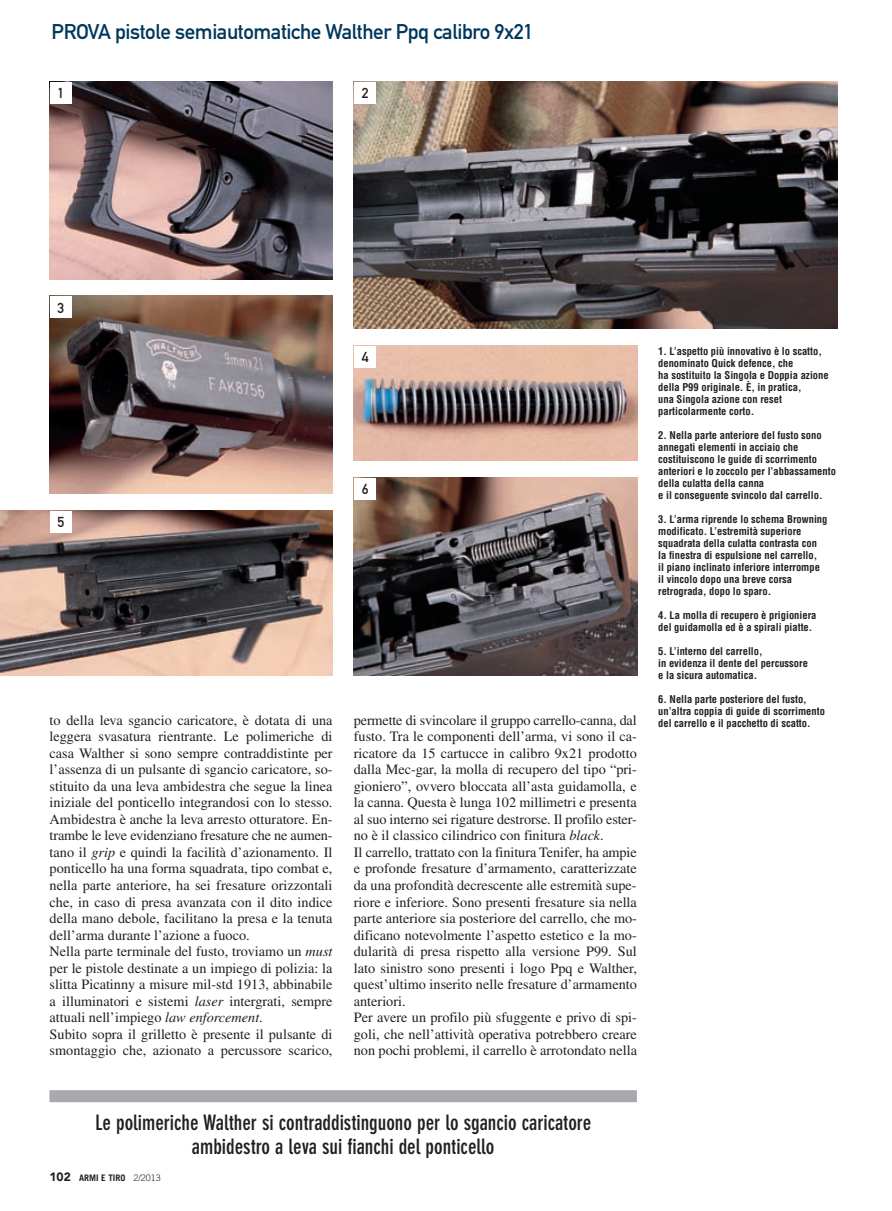
<style>
.page{position:relative;width:892px;height:1211px;background:#fff}
.page>*{position:absolute;margin:0;border:0;box-sizing:border-box;transform-origin:0 0}
.t1{font:700 condensed 21px/24px "DIN Neuzeit Grotesk";color:#231f20;text-align:center}
.t2{font:21px "DIN Mittelschrift";letter-spacing:-.02em;color:#00375c}
.t3{font:14.25px/16.5px "Times";color:#231f20}
.t4{font:14.25px "DIN Mittelschrift";color:#231f20}
.t5{font:700 condensed 10.5px/12px "Helvetica";color:#231f20}
.t6{font:700 9px "Trade Gothic";color:#231f20}
.s1{font-style:italic}
.s2{font-family:"Avenir";font-weight:900;font-size:12px}
.s3{font-weight:300}
</style>
<div class="page">
<div style="left:49px;top:1090px;width:587px;height:12px;background:#a8a9ad"></div>
<img style="left:49px;top:81px;width:283px;height:198px">
<img style="left:353px;top:81px;width:483px;height:247px">
<img style="left:49px;top:296px;width:283px;height:198px">
<img style="left:353px;top:477px;width:283px;height:198px">
<img style="left:0;top:510px;width:332px;height:165px">
<img style="left:353px;top:345px;width:283px;height:116px">
<div style="left:50px;top:82px;width:22px;height:21px;background:#fff"></div>
<div style="left:50px;top:297px;width:22px;height:21px;background:#fff"></div>
<div style="left:50px;top:511px;width:22px;height:21px;background:#fff"></div>
<div style="left:354px;top:82px;width:22px;height:21px;background:#fff"></div>
<div style="left:354px;top:346px;width:22px;height:21px;background:#fff"></div>
<div style="left:354px;top:478px;width:22px;height:21px;background:#fff"></div>
<h1 class="t2" style="left:52px;top:20px;width:483px">PROVA pistole semiautomatiche Walther Ppq calibro 9x21</h1>
<p class="t4" style="left:57px;top:85px;width:8px">1</p>
<p class="t4" style="left:362px;top:85px;width:8px">2</p>
<p class="t4" style="left:57px;top:299px;width:8px">3</p>
<p class="t4" style="left:57px;top:514px;width:8px">5</p>
<p class="t4" style="left:362px;top:349px;width:8px">4</p>
<p class="t4" style="left:362px;top:481px;width:8px">6</p>
<p class="t3" style="left:50px;top:712px;width:284px">to della leva sgancio caricatore, è dotata di una leggera svasatura rientrante. Le polimeriche di casa Walther si sono sempre contraddistinte per l’assenza di un pulsante di sgancio caricatore, so&shy;stituito da una leva ambidestra che segue la linea iniziale del ponticello integrandosi con lo stesso.<br>Ambidestra è anche la leva arresto otturatore. En&shy;trambe le leve evidenziano fresature che ne aumen&shy;tano il <span class="s1">grip</span> e quindi la facilità d’azionamento. Il ponticello ha una forma squadrata, tipo combat e, nella parte anteriore, ha sei fresature orizzontali che, in caso di presa avanzata con il dito indice della mano debole, facilitano la presa e la tenuta dell’arma durante l’azione a fuoco.<br>Nella parte terminale del fusto, troviamo un <span class="s1">must </span>per le pistole destinate a un impiego di polizia: la slitta Picatinny a misure mil-std 1913, abbinabile a illuminatori e sistemi <span class="s1">laser</span> intergrati, sempre attuali nell’impiego <span class="s1">law enforcement</span>.<br>Subito sopra il grilletto è presente il pulsante di smontaggio che, azionato a percussore scarico,</p>
<p class="t3" style="left:353px;top:712px;width:284px">permette di svincolare il gruppo carrello-canna, dal fusto. Tra le componenti dell’arma, vi sono il ca&shy;ricatore da 15 cartucce in calibro 9x21 prodotto dalla Mec-gar, la molla di recupero del tipo “pri&shy;gioniero”, ovvero bloccata all’asta guidamolla, e la canna. Questa è lunga 102 millimetri e presenta al suo interno sei rigature destrorse. Il profilo ester&shy;no è il classico cilindrico con finitura <span class="s1">black</span>.<br>Il carrello, trattato con la finitura Tenifer, ha ampie e profonde fresature d’armamento, caratterizzate da una profondità decrescente alle estremità supe&shy;riore e inferiore. Sono presenti fresature sia nella parte anteriore sia posteriore del carrello, che mo&shy;dificano notevolmente l’aspetto estetico e la mo&shy;dularità di presa rispetto alla versione P99. Sul lato sinistro sono presenti i logo Ppq e Walther, quest’ultimo inserito nelle fresature d’armamento anteriori.<br>Per avere un profilo più sfuggente e privo di spi&shy;goli, che nell’attività operativa potrebbero creare non pochi problemi, il carrello è arrotondato nella</p>
<p class="t5" style="left:657px;top:345px;width:172px">1. L’aspetto più innovativo è lo scatto, denominato Quick defence, che<br>ha sostituito la Singola e Doppia azione della P99 originale. È, in pratica,<br>una Singola azione con reset particolarmente corto.</p>
<p class="t5" style="left:657px;top:429px;width:179px">2. Nella parte anteriore del fusto sono annegati elementi in acciaio che costituiscono le guide di scorrimento anteriori e lo zoccolo per l’abbassamento della culatta della canna<br>e il conseguente svincolo dal carrello.</p>
<p class="t5" style="left:657px;top:513px;width:171px">3. L’arma riprende lo schema Browning modificato. L’estremità superiore squadrata della culatta contrasta con la finestra di espulsione nel carrello,<br>il piano inclinato inferiore interrompe il vincolo dopo una breve corsa retrograda, dopo lo sparo.</p>
<p class="t5" style="left:657px;top:609px;width:160px">4. La molla di recupero è prigioniera del guidamolla ed è a spirali piatte.</p>
<p class="t5" style="left:657px;top:645px;width:151px">5. L’interno del carrello,<br>in evidenza il dente del percussore e la sicura automatica.</p>
<p class="t5" style="left:657px;top:693px;width:168px">6. Nella parte posteriore del fusto, un’altra coppia di guide di scorrimento del carrello e il pacchetto di scatto.</p>
<h1 class="t1" style="left:95px;top:1111px;width:497px">Le polimeriche Walther si contraddistinguono per lo sgancio caricatore ambidestro a leva sui fianchi del ponticello</h1>
<p class="t6" style="left:49px;top:1172px;width:113px"><span class="s2">102</span> ARMI E TIRO <span class="s3">2/2013</span></p>
</div>
